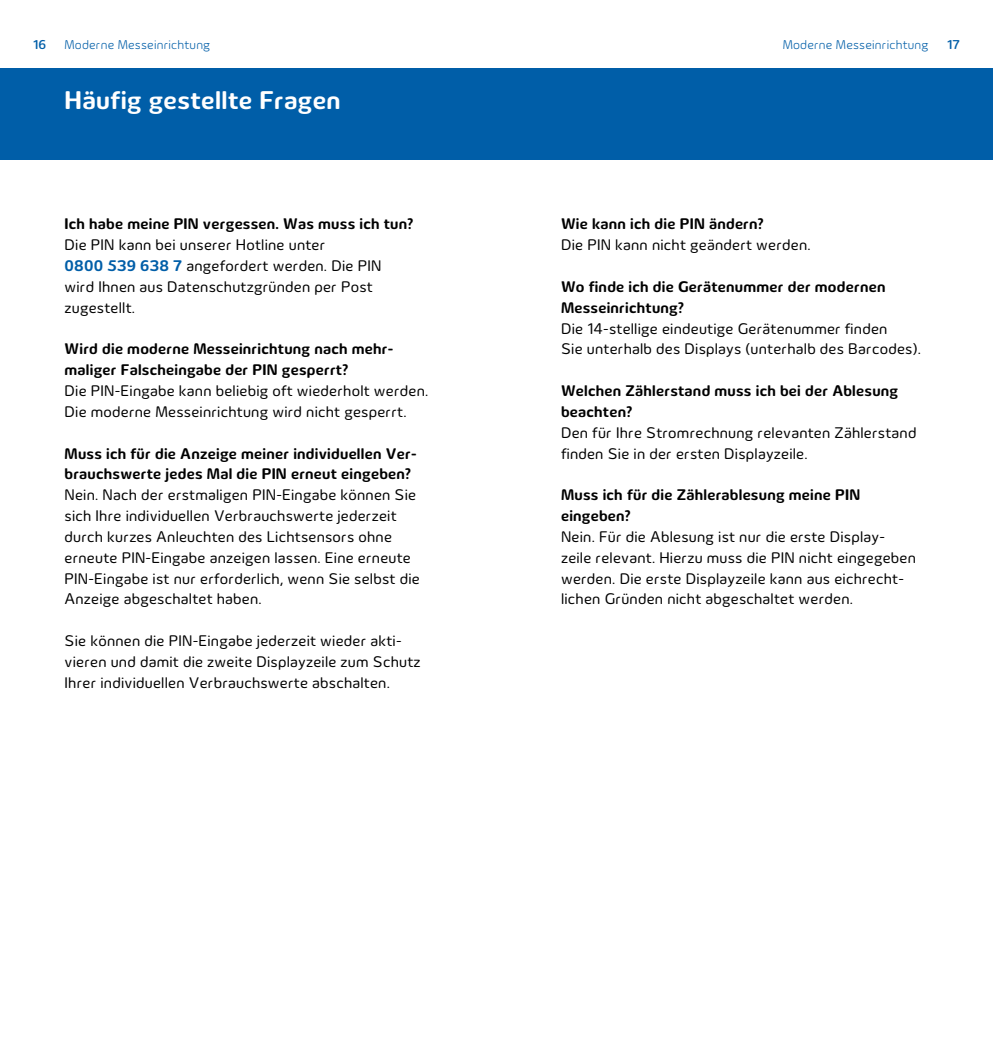
<style>
.page{position:relative;width:993px;height:1042px;background:#fff}
.page>*{position:absolute;margin:0;border:0;box-sizing:border-box;transform-origin:0 0}
.t1{font:700 26.25px "Innogy";letter-spacing:.015em;color:#fff}
.t2{font:15.75px/20.8px "Innogy";letter-spacing:.015em;color:#000}
.t3{font:700 15.75px/20.8px "Innogy";letter-spacing:.015em;color:#000}
.t4{font:300 13.12px "Innogy";letter-spacing:.015em;color:#005ea8}
.t5{font:500 13.12px "Innogy";color:#005ea8}
.s1{font-weight:700;color:#005ea8}
</style>
<div class="page">
<div style="left:0;top:69px;width:496px;height:91px;background:#005ea8"></div>
<div style="left:496px;top:69px;width:496px;height:91px;background:#005ea8"></div>
<p class="t5" style="left:33px;top:37px;width:15px">16</p>
<p class="t4" style="left:64px;top:37px;width:147px">Moderne Messeinrichtung</p>
<p class="t4" style="left:782px;top:37px;width:147px">Moderne Messeinrichtung</p>
<p class="t5" style="left:946px;top:37px;width:14px">17</p>
<h1 class="t1" style="left:64px;top:85px;width:277px">Häufig gestellte Fragen</h1>
<p class="t3" style="left:64px;top:213px;width:350px">Ich habe meine PIN vergessen. Was muss ich tun?</p>
<p class="t2" style="left:64px;top:234px;width:318px">Die PIN kann bei unserer Hotline unter<br><span class="s1">0800 539 638 7</span> angefordert werden. Die PIN wird Ihnen aus Datenschutzgründen per Post zugestellt.</p>
<p class="t3" style="left:64px;top:338px;width:330px">Wird die moderne Messeinrichtung nach mehr&shy;maliger Falscheingabe der PIN gesperrt?</p>
<p class="t2" style="left:64px;top:380px;width:365px">Die PIN-Eingabe kann beliebig oft wiederholt werden.<br>Die moderne Messeinrichtung wird nicht gesperrt.</p>
<p class="t3" style="left:64px;top:443px;width:353px">Muss ich für die Anzeige meiner individuellen Ver&shy;brauchswerte jedes Mal die PIN erneut eingeben?</p>
<p class="t2" style="left:64px;top:484px;width:356px">Nein. Nach der erstmaligen PIN-Eingabe können Sie sich Ihre individuellen Verbrauchswerte jederzeit durch kurzes Anleuchten des Lichtsensors ohne erneute PIN-Eingabe anzeigen lassen. Eine erneute PIN-Eingabe ist nur erforderlich, wenn Sie selbst die Anzeige abgeschaltet haben.</p>
<p class="t2" style="left:64px;top:630px;width:357px">Sie können die PIN-Eingabe jederzeit wieder akti&shy;vieren und damit die zweite Displayzeile zum Schutz<br>Ihrer individuellen Verbrauchswerte abschalten.</p>
<p class="t3" style="left:561px;top:213px;width:204px">Wie kann ich die PIN ändern?</p>
<p class="t2" style="left:561px;top:234px;width:251px">Die PIN kann nicht geändert werden.</p>
<p class="t3" style="left:561px;top:276px;width:326px">Wo finde ich die Gerätenummer der modernen<br>Messeinrichtung?</p>
<p class="t2" style="left:561px;top:318px;width:361px">Die 14-stellige eindeutige Gerätenummer finden<br>Sie unterhalb des Displays (unterhalb des Barcodes).</p>
<p class="t3" style="left:561px;top:380px;width:338px">Welchen Zählerstand muss ich bei der Ablesung beachten?</p>
<p class="t2" style="left:561px;top:422px;width:357px">Den für Ihre Stromrechnung relevanten Zählerstand finden Sie in der ersten Displayzeile.</p>
<p class="t3" style="left:561px;top:484px;width:300px">Muss ich für die Zählerablesung meine PIN eingeben?</p>
<p class="t2" style="left:561px;top:526px;width:356px">Nein. Für die Ablesung ist nur die erste Display&shy;zeile relevant. Hierzu muss die PIN nicht eingegeben werden. Die erste Displayzeile kann aus eichrecht&shy;lichen Gründen nicht abgeschaltet werden.</p>
</div>
